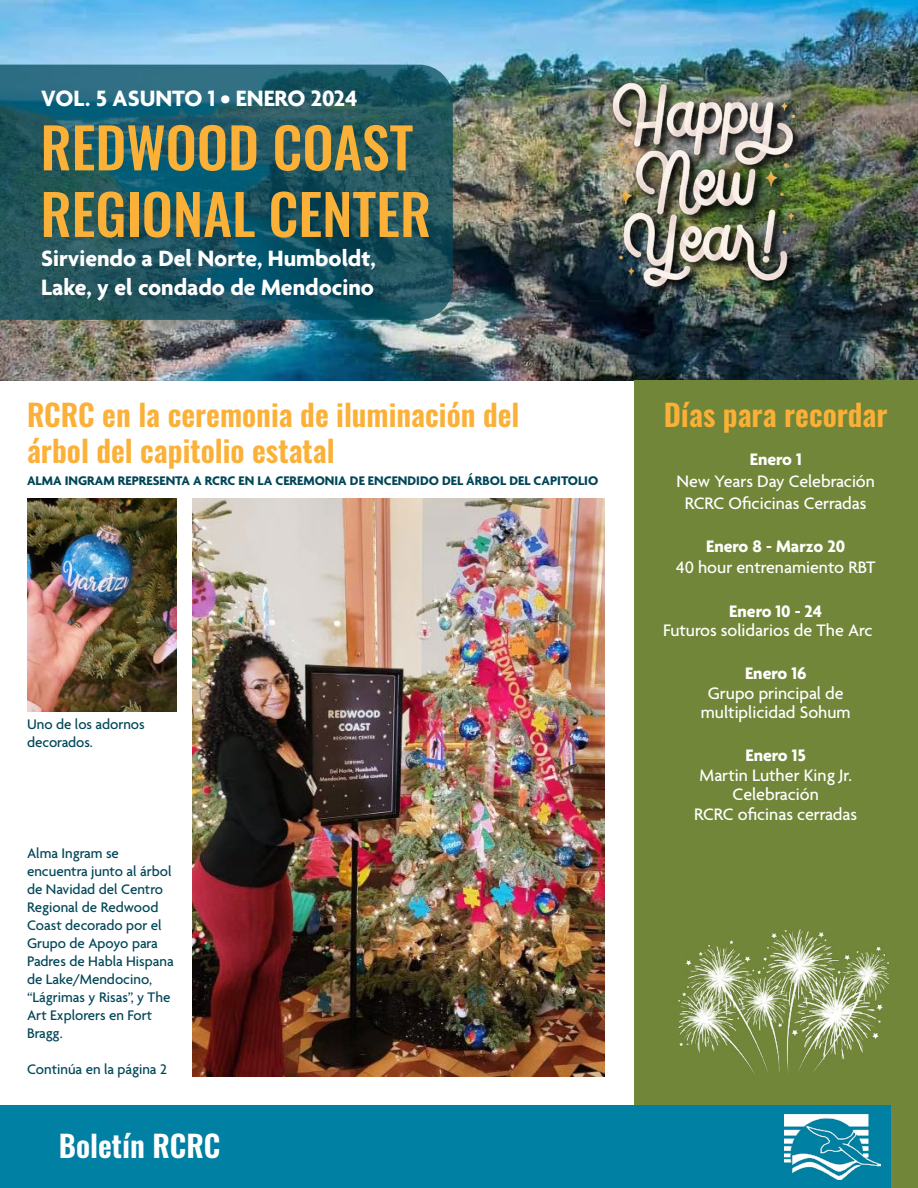
<style>
.page{position:relative;width:918px;height:1188px;background:#fff}
.page>*{position:absolute;margin:0;border:0;box-sizing:border-box;transform-origin:0 0}
.t1{font:500 55.5px/66.6px "Oswald";color:#fbb038}
.t2{font:600 30px/36px "Oswald";color:#fbb038}
.t3{font:600 30px "Oswald";color:#fff}
.t4{font:700 24px/28.8px "Agenda";color:#fff}
.t5{font:500 18px/19.5px "Agenda";color:#fff;text-align:center}
.t6{font:700 18px "Agenda";color:#fff}
.t7{font:500 15px/18px "Agenda";color:#004658}
.t8{font:700 13.5px "Agenda";color:#004658}
</style>
<div class="page">
<img style="left:0;top:0;width:918px;height:380px">
<div style="left:634px;top:380px;width:284px;height:808px;background:#718638"></div>
<svg style="left:0;top:65px;width:453px;height:255px;background:#1c5764"></svg>
<div style="left:0;top:1106px;width:891px;height:82px;background:#0080a2"></div>
<img style="left:784px;top:1115px;width:97px;height:64px">
<img style="left:193px;top:499px;width:412px;height:578px">
<img style="left:27px;top:499px;width:150px;height:212px">
<img style="left:577px;top:57px;width:236px;height:251px">
<img style="left:678px;top:929px;width:210px;height:145px">
<h3 class="t4" style="left:41px;top:85px;width:318px">VOL. 5 ASUNTO 1 • ENERO 2024</h3>
<h1 class="t1" style="left:40px;top:118px;width:392px">REDWOOD COAST<br>REGIONAL CENTER</h1>
<h3 class="t4" style="left:41px;top:245px;width:336px">Sirviendo a Del Norte, Humboldt,<br>Lake, y el condado de Mendocino</h3>
<h2 class="t2" style="left:27px;top:398px;width:494px">RCRC en la ceremonia de iluminación del árbol del capitolio estatal</h2>
<h2 class="t2" style="left:664px;top:398px;width:225px">Días para recordar</h2>
<p class="t6" style="left:750px;top:450px;width:53px">Enero 1</p>
<p class="t5" style="left:677px;top:471px;width:200px;line-height:21.6px">New Years Day Celebración<br>RCRC Oficicinas Cerradas</p>
<p class="t6" style="left:706px;top:536px;width:141px">Enero 8 - Marzo 20</p>
<p class="t5" style="left:676px;top:559px;width:201px">40 hour entrenamiento RBT</p>
<p class="t6" style="left:729px;top:601px;width:94px">Enero 10 - 24</p>
<p class="t5" style="left:663px;top:622px;width:211px">Futuros solidarios de The Arc</p>
<p class="t6" style="left:745px;top:664px;width:63px">Enero 16</p>
<p class="t5" style="left:701px;top:684px;width:151px">Grupo principal de multiplicidad Sohum</p>
<p class="t6" style="left:746px;top:746px;width:62px">Enero 15</p>
<p class="t5" style="left:694px;top:767px;width:165px">Martin Luther King Jr.<br>Celebración<br>RCRC oficinas cerradas</p>
<p class="t8" style="left:27px;top:473px;width:573px">ALMA INGRAM REPRESENTA A RCRC EN LA CEREMONIA DE ENCENDIDO DEL ÁRBOL DEL CAPITOLIO</p>
<p class="t7" style="left:27px;top:716px;width:119px">Uno de los adornos decorados.</p>
<p class="t7" style="left:27px;top:845px;width:148px">Alma Ingram se encuentra junto al árbol de Navidad del Centro<br>Regional de Redwood<br>Coast decorado por el<br>Grupo de Apoyo para<br>Padres de Habla Hispana de Lake/Mendocino, “Lágrimas y Risas”, y The<br>Art Explorers en Fort<br>Bragg.</p>
<p class="t7" style="left:27px;top:1061px;width:141px">Continúa en la página 2</p>
<h2 class="t3" style="left:59px;top:1130px;width:163px">Boletín RCRC</h2>
</div>
